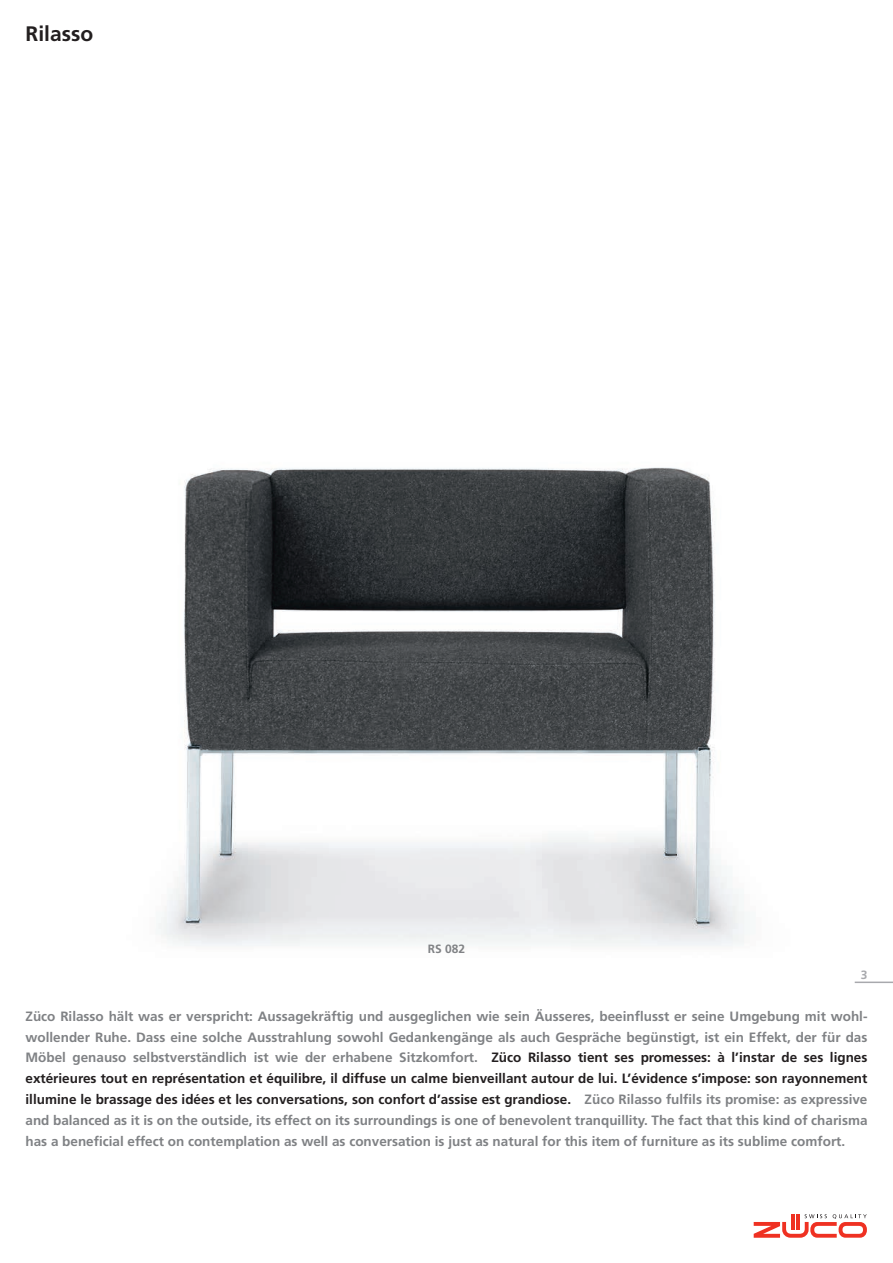
<style>
.page{position:relative;width:893px;height:1263px;background:#fff}
.page>*{position:absolute;margin:0;border:0;box-sizing:border-box;transform-origin:0 0}
.t1{font:700 21px "Frutiger";color:#231f20}
.Lauftext_9_10_8_DE{font:700 13.5px/21px "Frutiger";color:#808285;text-align:justify}
.Produktname_8_13_mit{font:700 12px "Frutiger";color:#808285}
.t2{font:700 12px "Frutiger";color:#a8a9ad}
.s1{color:#231f20}
</style>
<div class="page">
<img style="left:158px;top:467px;width:587px;height:479px">
<svg style="left:754px;top:1214px;width:113px;height:24px"></svg>
<hr style="left:855px;top:981px;width:38px;height:2px;background:#a8a9ad">
<p class="t1" style="left:26px;top:22px;width:69px">Rilasso</p>
<p class="Produktname_8_13_mit" style="left:428px;top:942px;width:39px">RS 082</p>
<p class="t2" style="left:861px;top:967px;width:8px">3</p>
<p class="Lauftext_9_10_8_DE" style="left:26px;top:1005px;width:843px">Züco Rilasso hält was er verspricht: Aussagekräftig und ausgeglichen wie sein Äusseres, beeinflusst er seine Umgebung mit wohl&shy;wollender Ruhe. Dass eine solche Ausstrahlung sowohl Gedankengänge als auch Gespräche begünstigt, ist ein Effekt, der für das Möbel genauso selbstverständlich ist wie der erhabene Sitzkomfort. <span class="s1">Züco Rilasso tient ses promesses: à l’instar de ses lignes extérieures tout en représentation et équilibre, il diffuse un calme bienveillant autour de lui. L’évidence s’impose: son rayonnement illumine le brassage des idées et les conversations, son confort d’assise est grandiose.</span> Züco Rilasso fulfils its promise: as expressive and balanced as it is on the outside, its effect on its surroundings is one of benevolent tranquillity. The fact that this kind of charisma has a beneficial effect on contemplation as well as conversation is just as natural for this item of furniture as its sublime comfort.</p>
</div>
